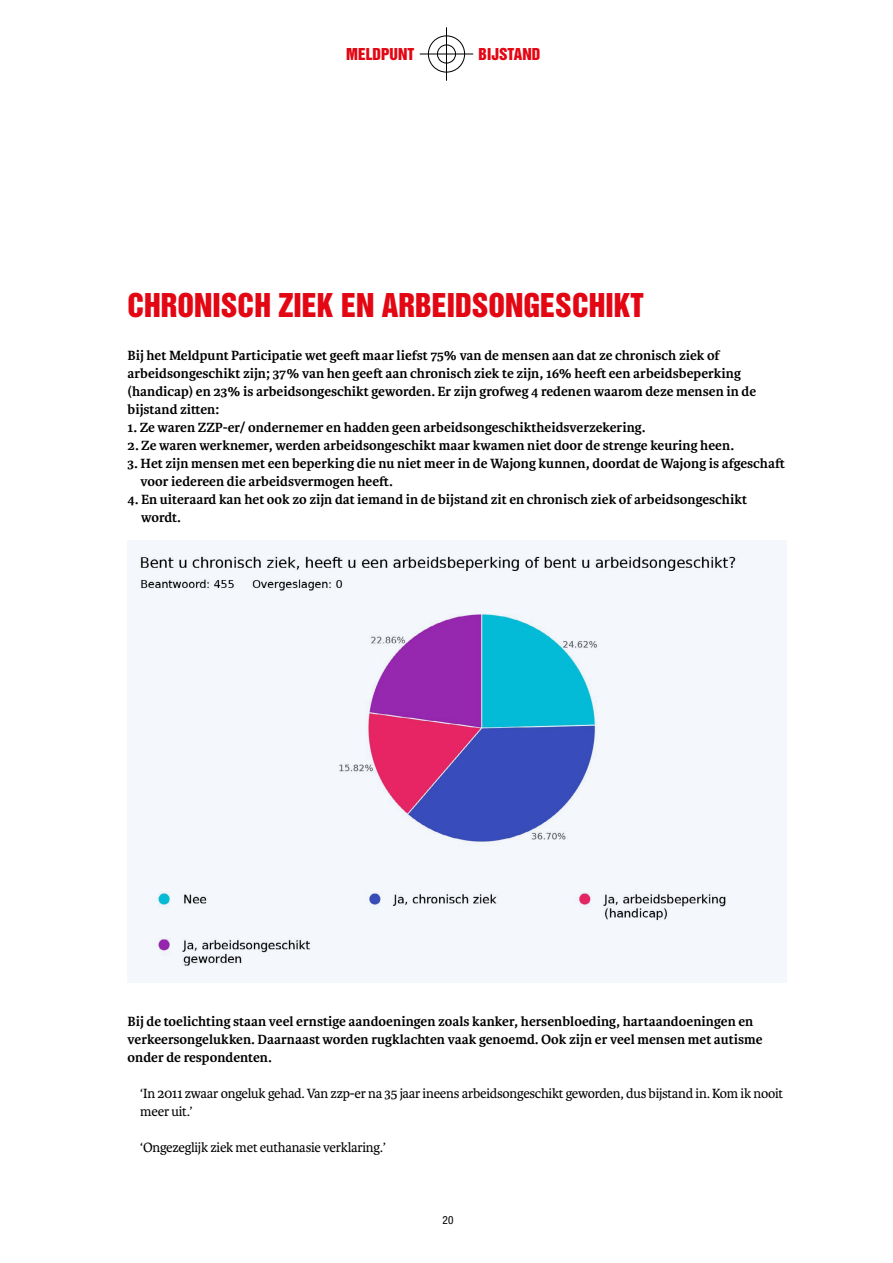
<style>
.page{position:relative;width:893px;height:1263px;background:#fff}
.page>*{position:absolute;margin:0;border:0;box-sizing:border-box;transform-origin:0 0}
.t1{font:30px "Helvetica Inserat LT Std";color:#e30613}
.t2{font:15px "Helvetica Inserat LT Std";color:#e30613}
.t3{font:700 14.25px/18px "Karmina";color:#000}
.t4{font:14.25px/18px "Karmina";letter-spacing:-.02em;color:#000}
.t5{font:condensed 11.25px "Helvetica Neue LT Std";color:#000}
</style>
<div class="page">
<svg style="left:420px;top:27px;width:53px;height:54px"></svg>
<div style="left:128px;top:540px;width:659px;height:442px;background:#f4f7fc"></div>
<img style="left:140px;top:556px;width:596px;height:410px">
<p class="t2" style="left:346px;top:45px;width:70px">MELDPUNT</p>
<p class="t2" style="left:479px;top:45px;width:63px">BIJSTAND</p>
<h1 class="t1" style="left:128px;top:288px;width:518px">CHRONISCH ZIEK EN ARBEIDSONGESCHIKT</h1>
<p class="t3" style="left:128px;top:347px;width:630px">Bij het Meldpunt Participatie wet geeft maar liefst 75% van de mensen aan dat ze chronisch ziek of arbeidsongeschikt zijn; 37% van hen geeft aan chronisch ziek te zijn, 16% heeft een arbeidsbeperking (handicap) en 23% is arbeidsongeschikt geworden. Er zijn grofweg 4 redenen waarom deze mensen in de bijstand zitten:</p>
<p class="t3" style="left:128px;top:419px;width:519px">1. Ze waren ZZP-er/ ondernemer en hadden geen arbeidsongeschiktheidsverzekering.</p>
<p class="t3" style="left:128px;top:437px;width:608px">2. Ze waren werknemer, werden arbeidsongeschikt maar kwamen niet door de strenge keuring heen.</p>
<p class="t3" style="left:141px;top:455px;width:646px;text-indent:-13px">3. Het zijn mensen met een beperking die nu niet meer in de Wajong kunnen, doordat de Wajong is afgeschaft voor iedereen die arbeidsvermogen heeft.</p>
<p class="t3" style="left:141px;top:491px;width:607px;text-indent:-14px">4. En uiteraard kan het ook zo zijn dat iemand in de bijstand zit en chronisch ziek of arbeidsongeschikt wordt.</p>
<p class="t3" style="left:128px;top:1013px;width:637px">Bij de toelichting staan veel ernstige aandoeningen zoals kanker, hersenbloeding, hartaandoeningen en verkeersongelukken. Daarnaast worden rugklachten vaak genoemd. Ook zijn er veel mensen met autisme onder de respondenten.</p>
<p class="t4" style="left:140px;top:1085px;width:644px">‘In 2011 zwaar ongeluk gehad. Van zzp-er na 35 jaar ineens arbeidsongeschikt geworden, dus bijstand in. Kom ik nooit meer uit.’</p>
<p class="t4" style="left:140px;top:1139px;width:247px">‘Ongezeglijk ziek met euthanasie verklaring.’</p>
<p class="t5" style="left:442px;top:1214px;width:13px">20</p>
</div>
